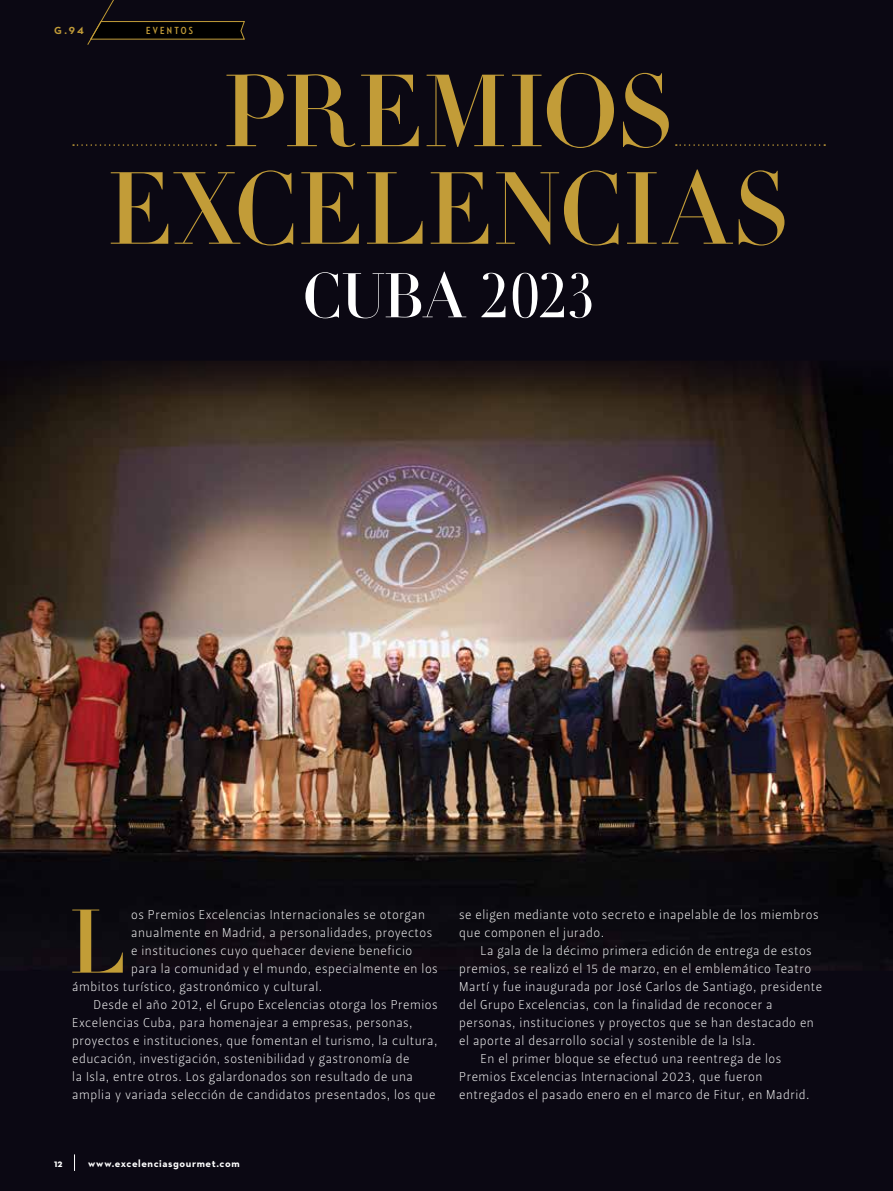
<style>
.page{position:relative;width:893px;height:1191px;background:#0b0813}
.page>*{position:absolute;margin:0;border:0;box-sizing:border-box;transform-origin:0 0}
.t1{font:100.35px/97.5px "Didot LT Std Headline";letter-spacing:-.015em;color:#c29c38;text-align:center}
.t2{font:88.65px "Didot LT Std Headline";color:#c29d37}
.t3{font:61.8px "Didot LT Std Headline";letter-spacing:-.02em;color:#fff}
.t4{font:12.75px/18px "Leitura Sans Grot 1";letter-spacing:.04em;color:#fff}
.t5{font:700 10.5px "Neutraface 2 Text";letter-spacing:.055em;color:#fff}
.t6{font:700 10.5px "Neutraface 2 Condensed";letter-spacing:.21em;color:#c29c38}
.t7{font:700 10.5px "Neutraface 2 Text";color:#c29c38}
</style>
<div class="page">
<svg style="left:87px;top:0;width:158px;height:45px"></svg>
<img style="left:0;top:361px;width:893px;height:609px">
<svg style="left:73px;top:144px;width:143px;height:2px"></svg>
<svg style="left:676px;top:144px;width:149px;height:2px"></svg>
<svg style="left:74px;top:1154px;width:1px;height:16px"></svg>
<p class="t7" style="left:54px;top:24px;width:31px">G.94</p>
<p class="t6" style="left:146px;top:24px;width:48px">EVENTOS</p>
<h1 class="t1" style="left:107px;top:65px;width:685px">PREMIOS<br>EXCELENCIAS</h1>
<h3 class="t3" style="left:302px;top:258px;width:294px">CUBA 2023</h3>
<h2 class="t2" style="left:69px;top:888px;width:61px">L</h2>
<p class="t4" style="left:131px;top:905px;width:295px">os Premios Excelencias Internacionales se otorgan</p>
<p class="t4" style="left:131px;top:923px;width:303px">anualmente en Madrid, a personalidades, proyectos</p>
<p class="t4" style="left:131px;top:941px;width:283px">e instituciones cuyo quehacer deviene beneficio</p>
<p class="t4" style="left:131px;top:959px;width:308px">para la comunidad y el mundo, especialmente en los</p>
<p class="t4" style="left:72px;top:977px;width:251px">ámbitos turístico, gastronómico y cultural.</p>
<p class="t4" style="left:94px;top:995px;width:346px">Desde el año 2012, el Grupo Excelencias otorga los Premios</p>
<p class="t4" style="left:72px;top:1013px;width:342px">Excelencias Cuba, para homenajear a empresas, personas,</p>
<p class="t4" style="left:72px;top:1031px;width:367px">proyectos e instituciones, que fomentan el turismo, la cultura,</p>
<p class="t4" style="left:72px;top:1049px;width:339px">educación, investigación, sostenibilidad y gastronomía de</p>
<p class="t4" style="left:72px;top:1067px;width:342px">la Isla, entre otros. Los galardonados son resultado de una</p>
<p class="t4" style="left:72px;top:1085px;width:365px">amplia y variada selección de candidatos presentados, los que</p>
<p class="t5" style="left:54px;top:1156px;width:10px">12</p>
<p class="t5" style="left:88px;top:1156px;width:153px">www.excelenciasgourmet.com</p>
<p class="t4" style="left:459px;top:905px;width:361px">se eligen mediante voto secreto e inapelable de los miembros que componen el jurado.</p>
<p class="t4" style="left:480px;top:941px;width:333px">La gala de la décimo primera edición de entrega de estos</p>
<p class="t4" style="left:459px;top:959px;width:353px">premios, se realizó el 15 de marzo, en el emblemático Teatro</p>
<p class="t4" style="left:459px;top:977px;width:364px">Martí y fue inaugurada por José Carlos de Santiago, presidente</p>
<p class="t4" style="left:459px;top:995px;width:315px">del Grupo Excelencias, con la finalidad de reconocer a</p>
<p class="t4" style="left:459px;top:1013px;width:356px">personas, instituciones y proyectos que se han destacado en</p>
<p class="t4" style="left:459px;top:1031px;width:298px">el aporte al desarrollo social y sostenible de la Isla.</p>
<p class="t4" style="left:480px;top:1049px;width:302px">En el primer bloque se efectuó una reentrega de los</p>
<p class="t4" style="left:459px;top:1067px;width:305px">Premios Excelencias Internacional 2023, que fueron</p>
<p class="t4" style="left:459px;top:1085px;width:352px">entregados el pasado enero en el marco de Fitur, en Madrid.</p>
</div>
